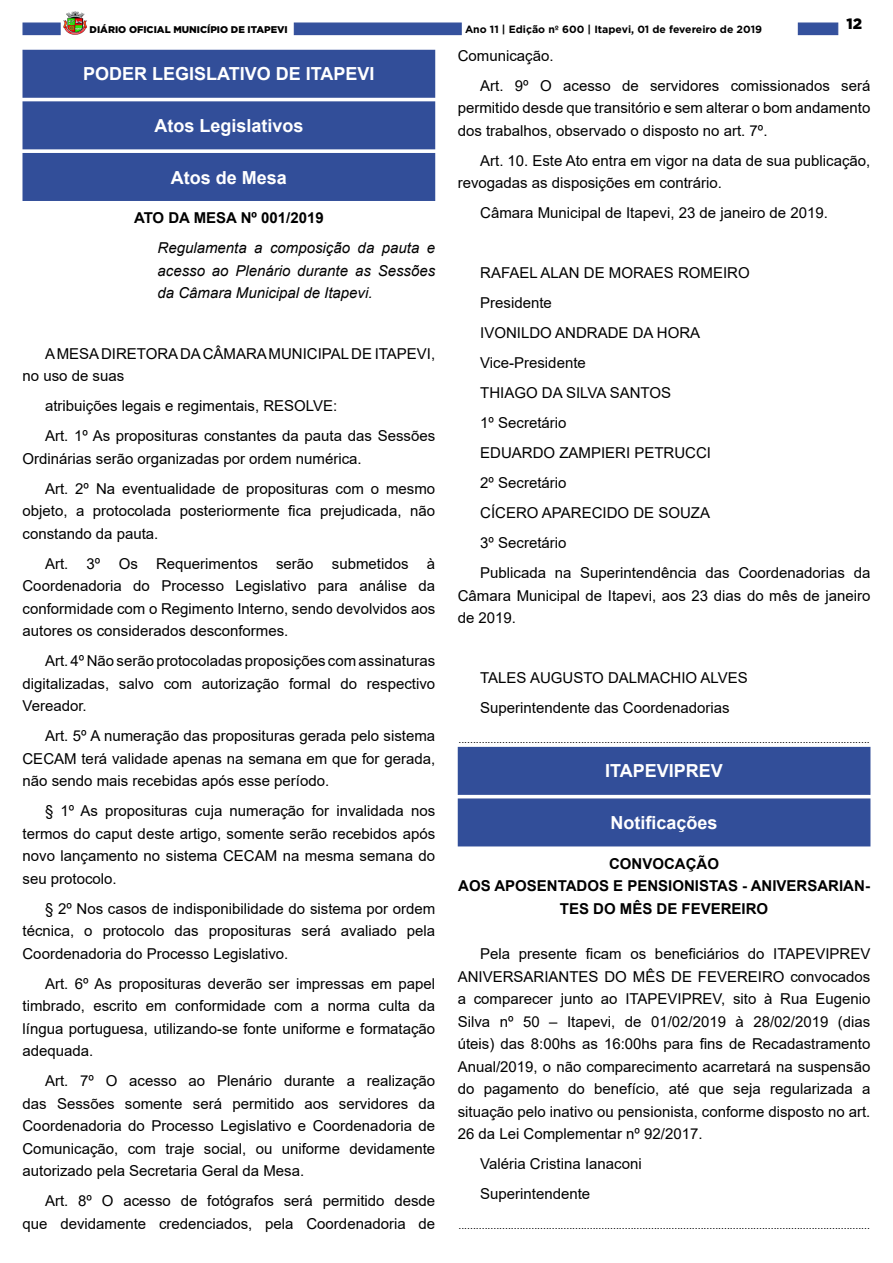
<style>
.page{position:relative;width:893px;height:1263px;background:#fff}
.page>*{position:absolute;margin:0;border:0;box-sizing:border-box;transform-origin:0 0}
.t1{font:700 18px "Arial";color:#fff}
._2_-_Corpo{font:15px/22.5px "Arial";color:#000;text-align:justify}
._1_-_Cabeçalho{font:700 15px/22.5px "Arial";color:#000;text-align:center}
._3_-_Ementa{font:italic 15px/22.5px "Arial";color:#000;text-align:justify}
.t2{font:900 15px "Gotham";color:#000}
._4_-_Fim{font:10.5px "Arial";color:#000}
.t3{font:700 10.5px "Gotham";color:#000}
.t4{font:900 9.75px "Gotham";color:#000}
</style>
<div class="page">
<div style="left:22px;top:23px;width:39px;height:12px;background:#34519d;border:1px solid #334f9b"></div>
<div style="left:798px;top:23px;width:40px;height:12px;background:#34519d"></div>
<img style="left:63px;top:11px;width:24px;height:24px">
<div style="left:294px;top:23px;width:168px;height:12px;background:#34519d"></div>
<div style="left:23px;top:50px;width:412px;height:47px;background:#324e99"></div>
<div style="left:22px;top:50px;width:413px;height:48px;border:1px solid #324e99"></div>
<div style="left:23px;top:102px;width:412px;height:47px;background:#324e99"></div>
<div style="left:22px;top:101px;width:413px;height:48px;border:1px solid #324e99"></div>
<div style="left:23px;top:154px;width:412px;height:46px;background:#324e99"></div>
<div style="left:22px;top:153px;width:413px;height:48px;border:1px solid #324e99"></div>
<div style="left:458px;top:747px;width:412px;height:47px;background:#324e99"></div>
<div style="left:458px;top:747px;width:412px;height:48px;border:1px solid #324e99"></div>
<div style="left:458px;top:799px;width:412px;height:47px;background:#324e99"></div>
<div style="left:458px;top:798px;width:412px;height:48px;border:1px solid #324e99"></div>
<p class="t4" style="left:90px;top:23px;width:200px">DIÁRIO OFICIAL MUNICÍPIO DE ITAPEVI</p>
<p class="t3" style="left:465px;top:22px;width:299px">Ano 11 | Edição nº 600 | Itapevi, 01 de fevereiro de 2019</p>
<p class="t2" style="left:846px;top:13px;width:17px">12</p>
<p class="t1" style="left:83px;top:61px;width:293px">PODER LEGISLATIVO DE ITAPEVI</p>
<p class="t1" style="left:154px;top:113px;width:151px">Atos Legislativos</p>
<p class="t1" style="left:171px;top:164px;width:118px">Atos de Mesa</p>
<p class="_1_-_Cabeçalho" style="left:134px;top:207px;width:191px">ATO DA MESA Nº 001/2019</p>
<p class="_3_-_Ementa" style="left:158px;top:237px;width:279px">Regulamenta a composição da pauta e acesso ao Plenário durante as Sessões da Câmara Municipal de Itapevi.</p>
<p class="_2_-_Corpo" style="left:22px;top:342px;width:414px;text-indent:22px">A MESA DIRETORA DA CÂMARA MUNICIPAL DE ITAPEVI, no uso de suas</p>
<p class="_2_-_Corpo" style="left:45px;top:394px;width:294px">atribuições legais e regimentais, RESOLVE:</p>
<p class="_2_-_Corpo" style="left:22px;top:424px;width:414px;text-indent:22px">Art. 1º As proposituras constantes da pauta das Sessões<br>Ordinárias serão organizadas por ordem numérica.</p>
<p class="_2_-_Corpo" style="left:22px;top:477px;width:414px;text-indent:22px">Art. 2º Na eventualidade de proposituras com o mesmo objeto, a protocolada posteriormente fica prejudicada, não constando da pauta.</p>
<p class="_2_-_Corpo" style="left:22px;top:552px;width:414px;text-indent:22px">Art. 3º Os Requerimentos serão submetidos à Coordenadoria do Processo Legislativo para análise da conformidade com o Regimento Interno, sendo devolvidos aos autores os considerados desconformes.</p>
<p class="_2_-_Corpo" style="left:22px;top:649px;width:414px;text-indent:22px">Art. 4º Não serão protocoladas proposições com assinaturas digitalizadas, salvo com autorização formal do respectivo Vereador.</p>
<p class="_2_-_Corpo" style="left:22px;top:724px;width:414px;text-indent:22px">Art. 5º A numeração das proposituras gerada pelo sistema CECAM terá validade apenas na semana em que for gerada, não sendo mais recebidas após esse período.</p>
<p class="_2_-_Corpo" style="left:22px;top:799px;width:414px;text-indent:22px">§ 1º As proposituras cuja numeração for invalidada nos termos do caput deste artigo, somente serão recebidos após novo lançamento no sistema CECAM na mesma semana do seu protocolo.</p>
<p class="_2_-_Corpo" style="left:22px;top:897px;width:414px;text-indent:22px">§ 2º Nos casos de indisponibilidade do sistema por ordem técnica, o protocolo das proposituras será avaliado pela Coordenadoria do Processo Legislativo.</p>
<p class="_2_-_Corpo" style="left:22px;top:972px;width:414px;text-indent:22px">Art. 6º As proposituras deverão ser impressas em papel timbrado, escrito em conformidade com a norma culta da língua portuguesa, utilizando-se fonte uniforme e formatação adequada.</p>
<p class="_2_-_Corpo" style="left:22px;top:1069px;width:414px;text-indent:22px">Art. 7º O acesso ao Plenário durante a realização das Sessões somente será permitido aos servidores da Coordenadoria do Processo Legislativo e Coordenadoria de Comunicação, com traje social, ou uniforme devidamente autorizado pela Secretaria Geral da Mesa.</p>
<p class="_2_-_Corpo" style="left:22px;top:1189px;width:414px;text-align:right">Art. 8º O acesso de fotógrafos será permitido desde que devidamente credenciados, pela Coordenadoria de</p>
<p class="_2_-_Corpo" style="left:458px;top:44px;width:97px">Comunicação.</p>
<p class="_2_-_Corpo" style="left:458px;top:74px;width:414px;text-indent:22px">Art. 9º O acesso de servidores comissionados será permitido desde que transitório e sem alterar o bom andamento dos trabalhos, observado o disposto no art. 7º.</p>
<p class="_2_-_Corpo" style="left:458px;top:149px;width:414px;text-indent:22px">Art. 10. Este Ato entra em vigor na data de sua publicação, revogadas as disposições em contrário.</p>
<p class="_2_-_Corpo" style="left:480px;top:202px;width:349px">Câmara Municipal de Itapevi, 23 de janeiro de 2019.</p>
<p class="_2_-_Corpo" style="left:480px;top:262px;width:271px">RAFAEL ALAN DE MORAES ROMEIRO</p>
<p class="_2_-_Corpo" style="left:480px;top:292px;width:73px">Presidente</p>
<p class="_2_-_Corpo" style="left:480px;top:322px;width:222px">IVONILDO ANDRADE DA HORA</p>
<p class="_2_-_Corpo" style="left:480px;top:352px;width:107px">Vice-Presidente</p>
<p class="_2_-_Corpo" style="left:480px;top:382px;width:192px">THIAGO DA SILVA SANTOS</p>
<p class="_2_-_Corpo" style="left:480px;top:412px;width:88px">1º Secretário</p>
<p class="_2_-_Corpo" style="left:480px;top:442px;width:232px">EDUARDO ZAMPIERI PETRUCCI</p>
<p class="_2_-_Corpo" style="left:480px;top:472px;width:88px">2º Secretário</p>
<p class="_2_-_Corpo" style="left:480px;top:502px;width:231px">CÍCERO APARECIDO DE SOUZA</p>
<p class="_2_-_Corpo" style="left:480px;top:532px;width:88px">3º Secretário</p>
<p class="_2_-_Corpo" style="left:458px;top:562px;width:414px;text-indent:22px">Publicada na Superintendência das Coordenadorias da Câmara Municipal de Itapevi, aos 23 dias do mês de janeiro de 2019.</p>
<p class="_2_-_Corpo" style="left:480px;top:667px;width:269px">TALES AUGUSTO DALMACHIO ALVES</p>
<p class="_2_-_Corpo" style="left:480px;top:697px;width:251px">Superintendente das Coordenadorias</p>
<p class="_4_-_Fim" style="left:458px;top:732px;width:413px">.............................................................................................................................................</p>
<p class="t1" style="left:605px;top:758px;width:119px">ITAPEVIPREV</p>
<p class="t1" style="left:611px;top:810px;width:109px">Notificações</p>
<p class="_1_-_Cabeçalho" style="left:609px;top:853px;width:111px">CONVOCAÇÃO</p>
<p class="_1_-_Cabeçalho" style="left:458px;top:875px;width:413px">AOS APOSENTADOS E PENSIONISTAS - ANIVERSARIAN-<br>TES DO MÊS DE FEVEREIRO</p>
<p class="_2_-_Corpo" style="left:458px;top:942px;width:414px;text-indent:22px">Pela presente ficam os beneficiários do ITAPEVIPREV ANIVERSARIANTES DO MÊS DE FEVEREIRO convocados a comparecer junto ao ITAPEVIPREV, sito à Rua Eugenio Silva nº 50 – Itapevi, de 01/02/2019 à 28/02/2019 (dias úteis) das 8:00hs as 16:00hs para fins de Recadastramento Anual/2019, o não comparecimento acarretará na suspensão do pagamento do benefício, até que seja regularizada a situação pelo inativo ou pensionista, conforme disposto no art.<br>26 da Lei Complementar nº 92/2017.</p>
<p class="_2_-_Corpo" style="left:480px;top:1152px;width:163px">Valéria Cristina Ianaconi</p>
<p class="_2_-_Corpo" style="left:480px;top:1182px;width:112px">Superintendente</p>
<p class="_4_-_Fim" style="left:458px;top:1218px;width:413px">.............................................................................................................................................</p>
</div>
